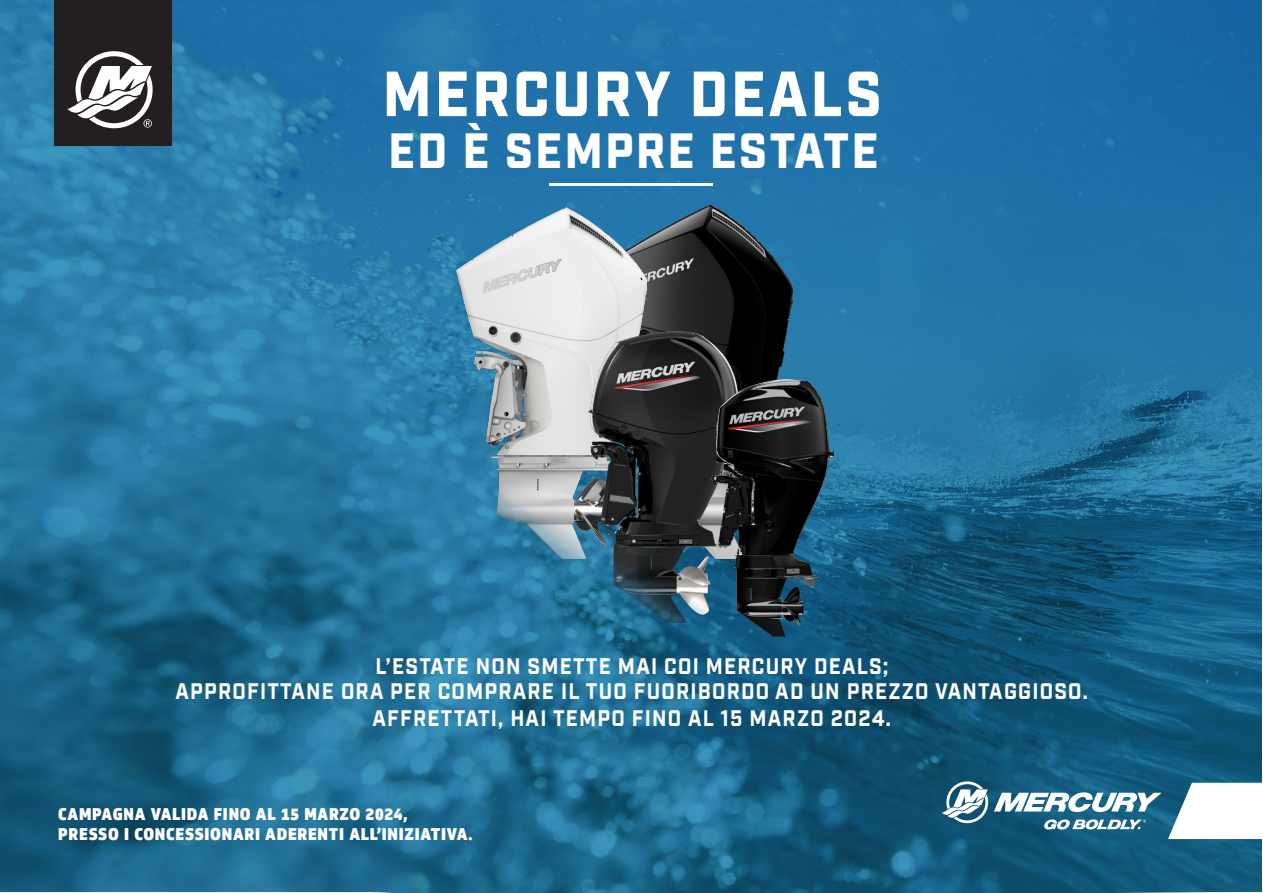
<style>
.page{position:relative;width:1263px;height:893px;background:#fff}
.page>*{position:absolute;margin:0;border:0;box-sizing:border-box;transform-origin:0 0}
.t1{font:900 63.6px "Industry";letter-spacing:.06em;color:#fff;scale:.9 1}
.t2{font:900 49.5px "Industry";letter-spacing:.06em;color:#fff;scale:.9 1}
.t3{font:700 22.5px/24.5px "Industry";letter-spacing:.06em;color:#fff;text-align:center;scale:.9 1}
.t4{font:900 16.5px/19.8px "Soleto";letter-spacing:.05em;color:#fff;scale:.9 1}
</style>
<div class="page">
<img style="left:0;top:0;width:1262px;height:892px">
<hr style="left:549px;top:183px;width:164px;height:3px;background:#fff">
<div style="left:54px;top:0;width:117px;height:146px;background:#231f20"></div>
<svg style="left:67px;top:51px;width:86px;height:77px"></svg>
<img style="left:606px;top:205px;width:186px;height:175px">
<img style="left:456px;top:208px;width:191px;height:214px">
<img style="left:589px;top:332px;width:150px;height:90px">
<img style="left:712px;top:380px;width:122px;height:42px">
<img style="left:367px;top:422px;width:895px;height:471px">
<svg style="left:1168px;top:783px;width:94px;height:56px"></svg>
<svg style="left:994px;top:792px;width:168px;height:20px"></svg>
<svg style="left:942px;top:781px;width:46px;height:42px"></svg>
<svg style="left:1044px;top:819px;width:102px;height:10px"></svg>
<h1 class="t1" style="left:383px;top:56px;width:556px">MERCURY DEALS</h1>
<h2 class="t2" style="left:388px;top:121px;width:546px">ED È SEMPRE ESTATE</h2>
<p class="t3" style="left:176px;top:655px;width:1015px">L’ESTATE NON SMETTE MAI COI MERCURY DEALS;<br>APPROFITTANE ORA PER COMPRARE IL TUO FUORIBORDO AD UN PREZZO VANTAGGIOSO.</p>
<p class="t3" style="left:373px;top:707px;width:577px">AFFRETTATI, HAI TEMPO FINO AL 15 MARZO 2024.</p>
<p class="t4" style="left:58px;top:804px;width:462px">CAMPAGNA VALIDA FINO AL 15 MARZO 2024,<br>PRESSO I CONCESSIONARI ADERENTI ALL’INIZIATIVA.</p>
</div>
